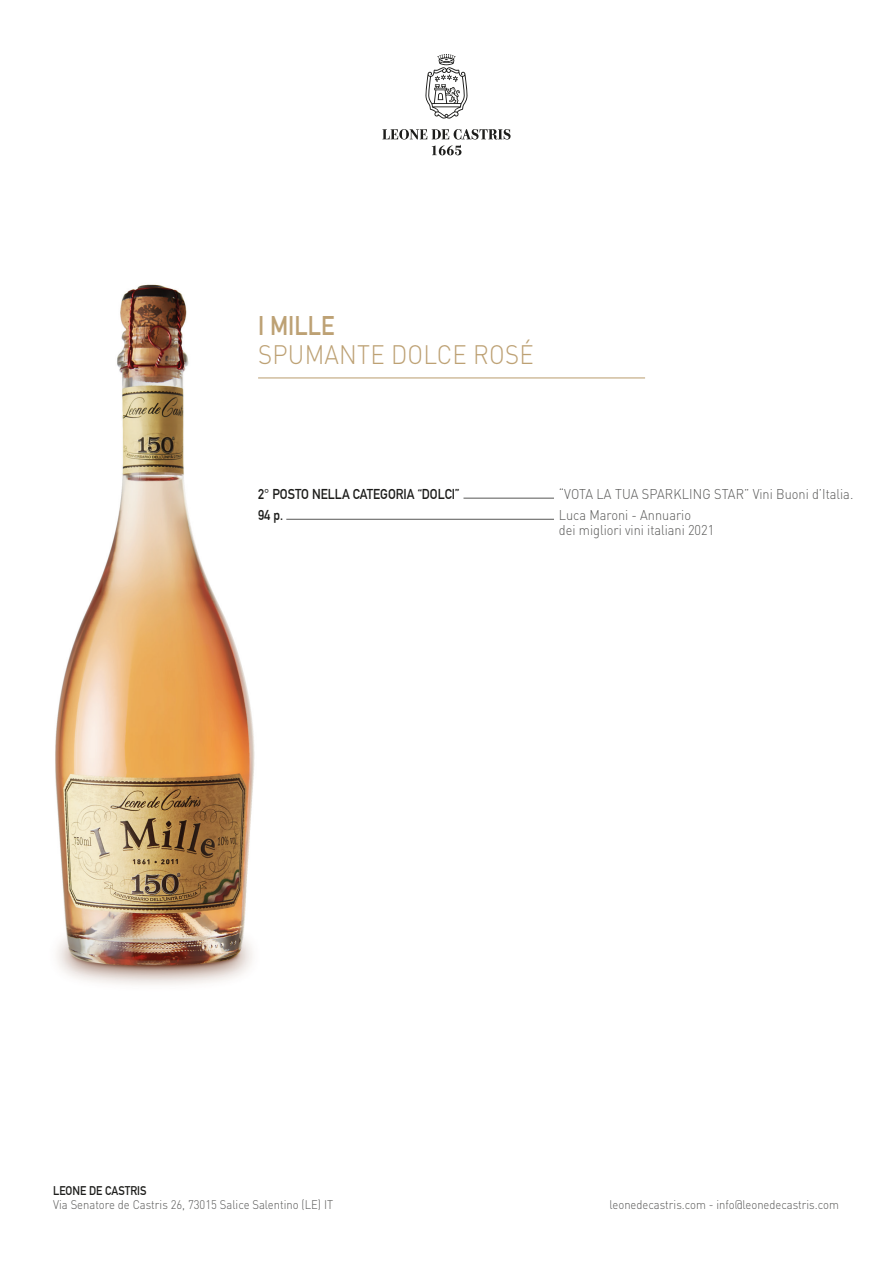
<style>
.page{position:relative;width:893px;height:1263px;background:#fff}
.page>*{position:absolute;margin:0;border:0;box-sizing:border-box;transform-origin:0 0}
.t1{font:300 26.4px "DIN Pro";letter-spacing:.01em;color:#bda174;scale:.91 1}
.t2{font:700 26.4px "DIN Alternate";color:#bda174;scale:.91 1}
.t3{font:300 14.1px/21px "DIN Pro";color:#575756;scale:.91 1}
.t4{font:700 14.1px/21px "DIN Alternate";color:#1d1d1b;scale:.91 1}
.t5{font:300 12.3px "DIN Pro";color:#575756;scale:.91 1}
.t6{font:700 12.3px "DIN Alternate";color:#1d1d1b;scale:.91 1}
</style>
<div class="page">
<img style="left:55px;top:155px;width:590px;height:830px">
<svg style="left:425px;top:54px;width:43px;height:65px"></svg>
<svg style="left:382px;top:129px;width:129px;height:26px"></svg>
<hr style="left:258px;top:377px;width:387px;height:1px;background:#bda174">
<hr style="left:286px;top:519px;width:268px;height:1px;background:#575756">
<hr style="left:463px;top:498px;width:91px;height:1px;background:#575756">
<h1 class="t2" style="left:258px;top:305px;width:85px">I MILLE</h1>
<h1 class="t1" style="left:258px;top:336px;width:304px">SPUMANTE DOLCE ROSÉ</h1>
<p class="t4" style="left:258px;top:482px;width:223px">2° POSTO NELLA CATEGORIA “DOLCI”<br>94 p.</p>
<p class="t3" style="left:559px;top:482px;width:325px">“VOTA LA TUA SPARKLING STAR” Vini Buoni d’Italia.<br>Luca Maroni - Annuario</p>
<p class="t3" style="left:559px;top:518px;width:172px">dei migliori vini italiani 2021</p>
<p class="t6" style="left:53px;top:1181px;width:104px">LEONE DE CASTRIS</p>
<p class="t5" style="left:53px;top:1196px;width:309px">Via Senatore de Castris 26, 73015 Salice Salentino (LE) IT</p>
<p class="t5" style="left:610px;top:1196px;width:254px">leonedecastris.com - info@leonedecastris.com</p>
</div>
